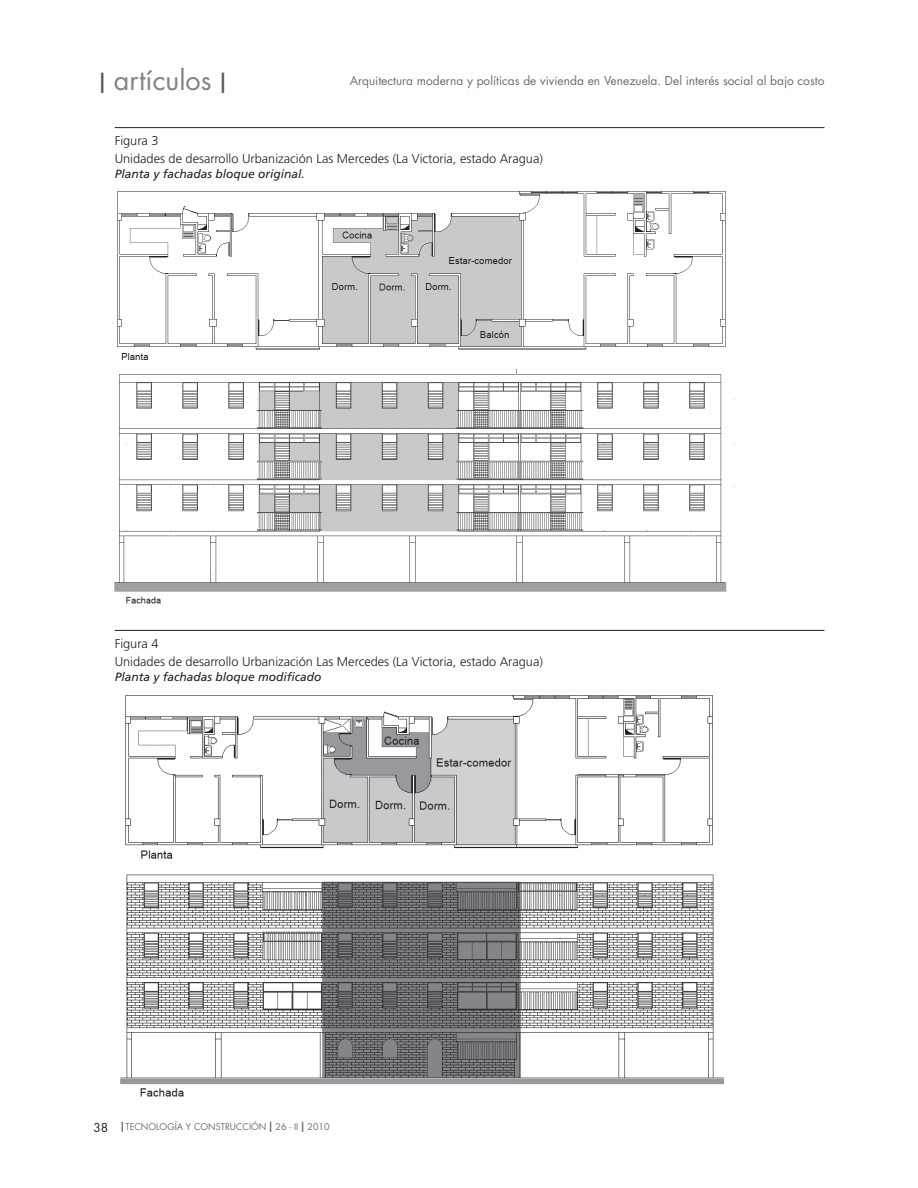
<style>
.page{position:relative;width:918px;height:1188px;background:#fff}
.page>*{position:absolute;margin:0;border:0;box-sizing:border-box;transform-origin:0 0}
.t1{font:27px "Futura";color:#808285}
.t2{font:300 12.75px/18px "Frutiger";color:#231f20}
.t3{font:12px "Futura";color:#6c6d70}
.t4{font:italic 12px "Frutiger";color:#231f20}
.t5{font:9px "Futura";color:#6c6d70}
.s1{color:#57585a}
.s2{font-size:12px;color:#231f20}
.s3{font-size:13.5px;color:#57585a}
</style>
<div class="page">
<hr style="left:115px;top:127px;width:709px;height:1px;background:#231f20">
<hr style="left:115px;top:630px;width:709px;height:1px;background:#231f20">
<img style="left:114px;top:370px;width:621px;height:234px">
<img style="left:120px;top:695px;width:604px;height:402px">
<img style="left:117px;top:191px;width:609px;height:169px">
<h1 class="t1" style="left:99px;top:62px;width:129px"><span class="s1">I</span> artículos <span class="s1">I</span></h1>
<p class="t3" style="left:350px;top:73px;width:476px">Arquitectura moderna y políticas de vivienda en Venezuela. Del interés social al bajo costo</p>
<p class="t2" style="left:115px;top:131px;width:430px">Figura 3<br>Unidades de desarrollo Urbanización Las Mercedes (La Victoria, estado Aragua)</p>
<p class="t4" style="left:115px;top:167px;width:192px">Planta y fachadas bloque original.</p>
<p class="t2" style="left:115px;top:634px;width:430px">Figura 4<br>Unidades de desarrollo Urbanización Las Mercedes (La Victoria, estado Aragua)</p>
<p class="t4" style="left:115px;top:669px;width:208px">Planta y fachadas bloque modificado</p>
<p class="t5" style="left:93px;top:1121px;width:238px"><span class="s2">38</span> <span class="s3">I</span> TECNOLOGÍA Y CONSTRUCCIÓN <span class="s3">I</span> 26 - II <span class="s3">I</span> 2010</p>
</div>
